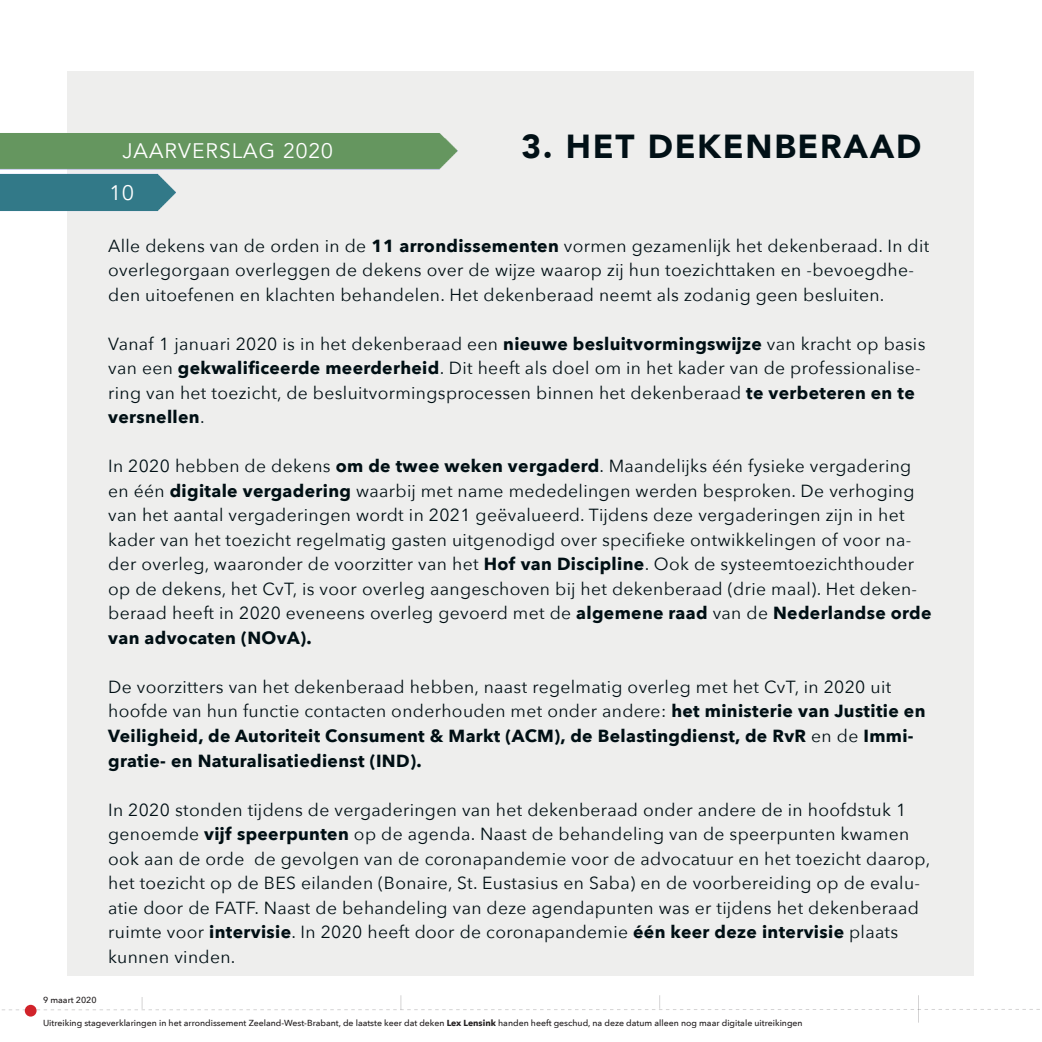
<style>
.page{position:relative;width:1042px;height:1042px;background:#fff}
.page>*{position:absolute;margin:0;border:0;box-sizing:border-box;transform-origin:0 0}
.t1{font:900 33.25px "Avenir";letter-spacing:.05em;color:#011016}
.t2{font:21px "Avenir";letter-spacing:.05em;color:#fff}
.t3{font:17.5px/24.5px "Avenir Next";letter-spacing:.02em;color:#000f14}
.t4{font:500 8.75px "Avenir Next";color:#231f20}
.s1{font-weight:700}
</style>
<div class="page">
<div style="left:67px;top:71px;width:907px;height:904px;background:#eeeeed"></div>
<img style="left:0;top:133px;width:458px;height:78px">
<svg style="left:2px;top:995px;width:1038px;height:27px"></svg>
<div style="left:25px;top:1005px;width:12px;height:11px;background:#d1232a;border-radius:50%"></div>
<p class="t1" style="left:521px;top:118px;width:401px">3. HET DEKENBERAAD</p>
<p class="t2" style="left:122px;top:138px;width:212px">JAARVERSLAG 2020</p>
<p class="t2" style="left:109px;top:180px;width:26px">10</p>
<p class="t3" style="left:108px;top:233px;width:823px">Alle dekens van de orden in de <span class="s1">11 arrondissementen</span> vormen gezamenlijk het dekenberaad. In dit overlegorgaan overleggen de dekens over de wijze waarop zij hun toezichttaken en -bevoegdhe&shy;den uitoefenen en klachten behandelen. Het dekenberaad neemt als zodanig geen besluiten.</p>
<p class="t3" style="left:108px;top:331px;width:819px">Vanaf 1 januari 2020 is in het dekenberaad een <span class="s1">nieuwe besluitvormingswijze</span> van kracht op basis van een <span class="s1">gekwalificeerde meerderheid</span>. Dit heeft als doel om in het kader van de professionalise&shy;ring van het toezicht, de besluitvormingsprocessen binnen het dekenberaad <span class="s1">te verbeteren en te versnellen</span>.</p>
<p class="t3" style="left:108px;top:453px;width:825px">In 2020 hebben de dekens <span class="s1">om de twee weken vergaderd</span>. Maandelijks één fysieke vergadering en één <span class="s1">digitale vergadering</span> waarbij met name mededelingen werden besproken. De verhoging van het aantal vergaderingen wordt in 2021 geëvalueerd. Tijdens deze vergaderingen zijn in het kader van het toezicht regelmatig gasten uitgenodigd over specifieke ontwikkelingen of voor na&shy;der overleg, waaronder de voorzitter van het <span class="s1">Hof van Discipline</span>. Ook de systeemtoezichthouder op de dekens, het CvT, is voor overleg aangeschoven bij het dekenberaad (drie maal). Het deken&shy;beraad heeft in 2020 eveneens overleg gevoerd met de <span class="s1">algemene raad</span> van de <span class="s1">Nederlandse orde van advocaten (NOvA).</span></p>
<p class="t3" style="left:108px;top:674px;width:819px">De voorzitters van het dekenberaad hebben, naast regelmatig overleg met het CvT, in 2020 uit hoofde van hun functie contacten onderhouden met onder andere: <span class="s1">het ministerie van Justitie en Veiligheid, de Autoriteit Consument &amp; Markt (ACM), de Belastingdienst, de RvR</span> en de <span class="s1">Immi&shy;gratie- en Naturalisatiedienst (IND).</span></p>
<p class="t3" style="left:108px;top:796px;width:823px">In 2020 stonden tijdens de vergaderingen van het dekenberaad onder andere de in hoofdstuk 1 genoemde <span class="s1">vijf speerpunten</span> op de agenda. Naast de behandeling van de speerpunten kwamen ook aan de orde de gevolgen van de coronapandemie voor de advocatuur en het toezicht daarop, het toezicht op de BES eilanden (Bonaire, St. Eustasius en Saba) en de voorbereiding op de evalu&shy;atie door de FATF. Naast de behandeling van deze agendapunten was er tijdens het dekenberaad ruimte voor <span class="s1">intervisie</span>. In 2020 heeft door de coronapandemie <span class="s1">één keer deze intervisie</span> plaats kunnen vinden.</p>
<p class="t4" style="left:43px;top:992px;width:55px">9 maart 2020</p>
<p class="t4" style="left:43px;top:1015px;width:761px">Uitreiking stageverklaringen in het arrondissement Zeeland-West-Brabant, de laatste keer dat deken <span class="s1">Lex Lensink</span> handen heeft geschud, na deze datum alleen nog maar digitale uitreikingen</p>
</div>
